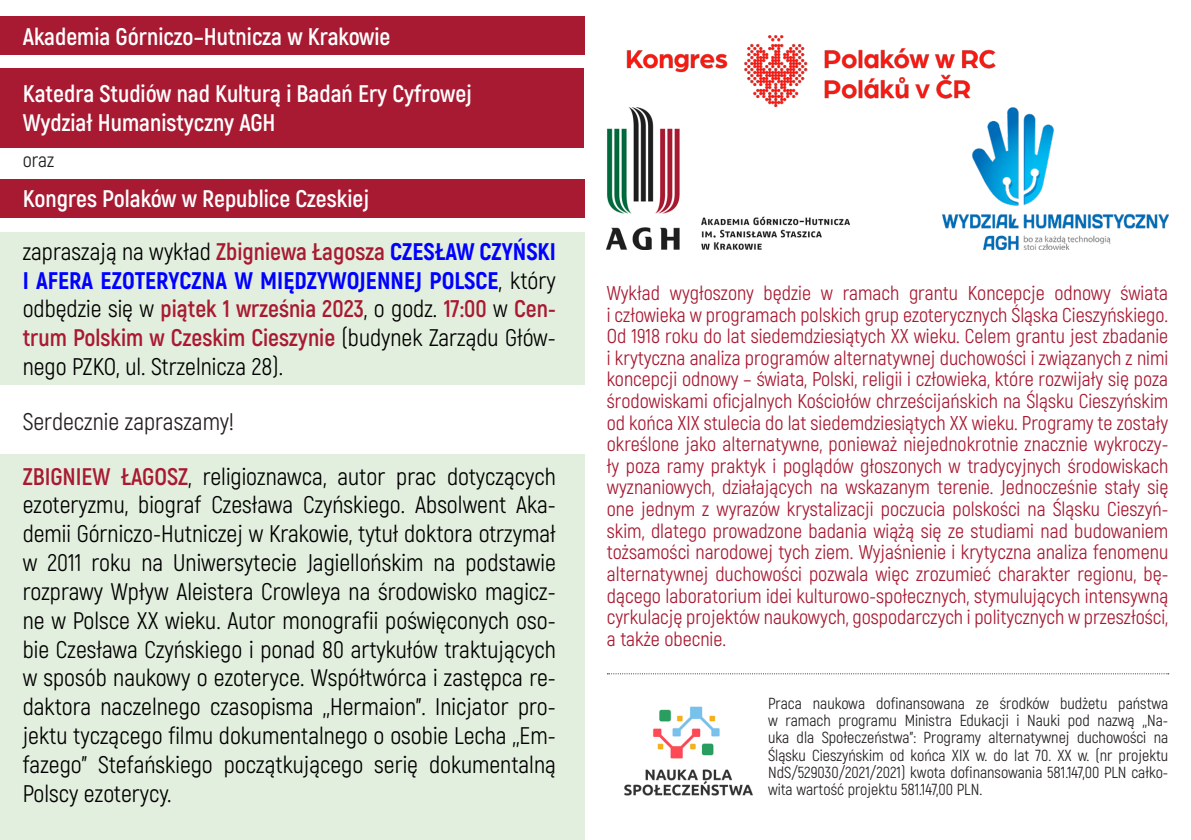
<style>
.page{position:relative;width:1191px;height:840px;background:#fff}
.page>*{position:absolute;margin:0;border:0;box-sizing:border-box;transform-origin:0 0}
.t1{font:24px/28.8px "Akrobat";color:#000;text-align:justify}
.t2{font:700 24px "Akrobat";color:#fff}
.t3{font:24px "Akrobat";color:#231f20}
.t4{font:20px/21.6px "Akrobat";color:#a81a32;text-align:justify}
.t5{font:20px "Akrobat";color:#231f20}
.t6{font:16px/17.2px "Akrobat";color:#231f20;text-align:justify}
.s1{font-weight:700;color:#a81a32}
.s2{font-weight:800;color:#00f}
</style>
<div class="page">
<div style="left:0;top:16px;width:584px;height:39px;background:#a81a32"></div>
<div style="left:0;top:179px;width:584px;height:39px;background:#a81a32"></div>
<div style="left:0;top:232px;width:584px;height:152px;background:#e3efde"></div>
<div style="left:0;top:454px;width:584px;height:385px;background:#e3efde"></div>
<div style="left:0;top:68px;width:583px;height:79px;background:#a81a32"></div>
<img style="left:607px;top:127px;width:242px;height:122px">
<img style="left:608px;top:674px;width:160px;height:122px">
<img style="left:943px;top:113px;width:225px;height:136px">
<svg style="left:607px;top:673px;width:561px;height:1px"></svg>
<img style="left:626px;top:35px;width:398px;height:92px">
<p class="t2" style="left:23px;top:21px;width:369px">Akademia Górniczo–Hutnicza w Krakowie</p>
<p class="t2" style="left:23px;top:79px;width:451px">Katedra Studiów nad Kulturą i Badań Ery Cyfrowej</p>
<p class="t2" style="left:23px;top:108px;width:254px">Wydział Humanistyczny AGH</p>
<p class="t5" style="left:23px;top:148px;width:33px">oraz</p>
<p class="t2" style="left:23px;top:183px;width:348px">Kongres Polaków w Republice Czeskiej</p>
<p class="t1" style="left:23px;top:237px;width:534px">zapraszają na wykład <span class="s1">Zbigniewa Łagosza</span> <span class="s2">CZESŁAW CZYŃSKI I AFERA EZOTERYCZNA W MIĘDZYWOJENNEJ POLSCE</span>, który odbędzie się w <span class="s1">piątek 1 września 2023</span>, o godz. <span class="s1">17:00</span> w <span class="s1">Cen&shy;trum Polskim w Czeskim Cieszynie</span> (budynek Zarządu Głów&shy;nego PZKO, ul. Strzelnicza 28).</p>
<p class="t3" style="left:23px;top:407px;width:213px">Serdecznie zapraszamy!</p>
<p class="t1" style="left:23px;top:461px;width:534px"><span class="s1">ZBIGNIEW ŁAGOSZ</span>, religioznawca, autor prac dotyczących ezoteryzmu, biograf Czesława Czyńskiego. Absolwent Aka&shy;demii Górniczo-Hutniczej w Krakowie, tytuł doktora otrzymał w 2011 roku na Uniwersytecie Jagiellońskim na podstawie rozprawy Wpływ Aleistera Crowleya na środowisko magicz&shy;ne w Polsce XX wieku. Autor monografii poświęconych oso&shy;bie Czesława Czyńskiego i ponad 80 artykułów traktujących w sposób naukowy o ezoteryce. Współtwórca i zastępca re&shy;daktora naczelnego czasopisma „„Hermaion”. Inicjator pro&shy;jektu tyczącego filmu dokumentalnego o osobie Lecha „„Em&shy;fazego” Stefańskiego początkującego serię dokumentalną Polscy ezoterycy.</p>
<p class="t4" style="left:607px;top:282px;width:563px">Wykład wygłoszony będzie w ramach grantu Koncepcje odnowy świata i człowieka w programach polskich grup ezoterycznych Śląska Cieszyńskiego.<br>Od 1918 roku do lat siedemdziesiątych XX wieku. Celem grantu jest zbadanie i krytyczna analiza programów alternatywnej duchowości i związanych z nimi koncepcji odnowy – świata, Polski, religii i człowieka, które rozwijały się poza środowiskami oficjalnych Kościołów chrześcijańskich na Śląsku Cieszyńskim od końca XIX stulecia do lat siedemdziesiątych XX wieku. Programy te zostały określone jako alternatywne, ponieważ niejednokrotnie znacznie wykroczy&shy;ły poza ramy praktyk i poglądów głoszonych w tradycyjnych środowiskach wyznaniowych, działających na wskazanym terenie. Jednocześnie stały się one jednym z wyrazów krystalizacji poczucia polskości na Śląsku Cieszyń&shy;skim, dlatego prowadzone badania wiążą się ze studiami nad budowaniem tożsamości narodowej tych ziem. Wyjaśnienie i krytyczna analiza fenomenu alternatywnej duchowości pozwala więc zrozumieć charakter regionu, bę&shy;dącego laboratorium idei kulturowo-społecznych, stymulujących intensywną cyrkulację projektów naukowych, gospodarczych i politycznych w przeszłości, a także obecnie.</p>
<p class="t6" style="left:768px;top:694px;width:402px">Praca naukowa dofinansowana ze środków budżetu państwa w ramach programu Ministra Edukacji i Nauki pod nazwą „„Na&shy;uka dla Społeczeństwa”: Programy alternatywnej duchowości na Śląsku Cieszyńskim od końca XIX w. do lat 70. XX w. (nr projektu NdS/529030/2021/2021) kwota dofinansowania 581.147,00 PLN całko&shy;wita wartość projektu 581.147,00 PLN.</p>
</div>
